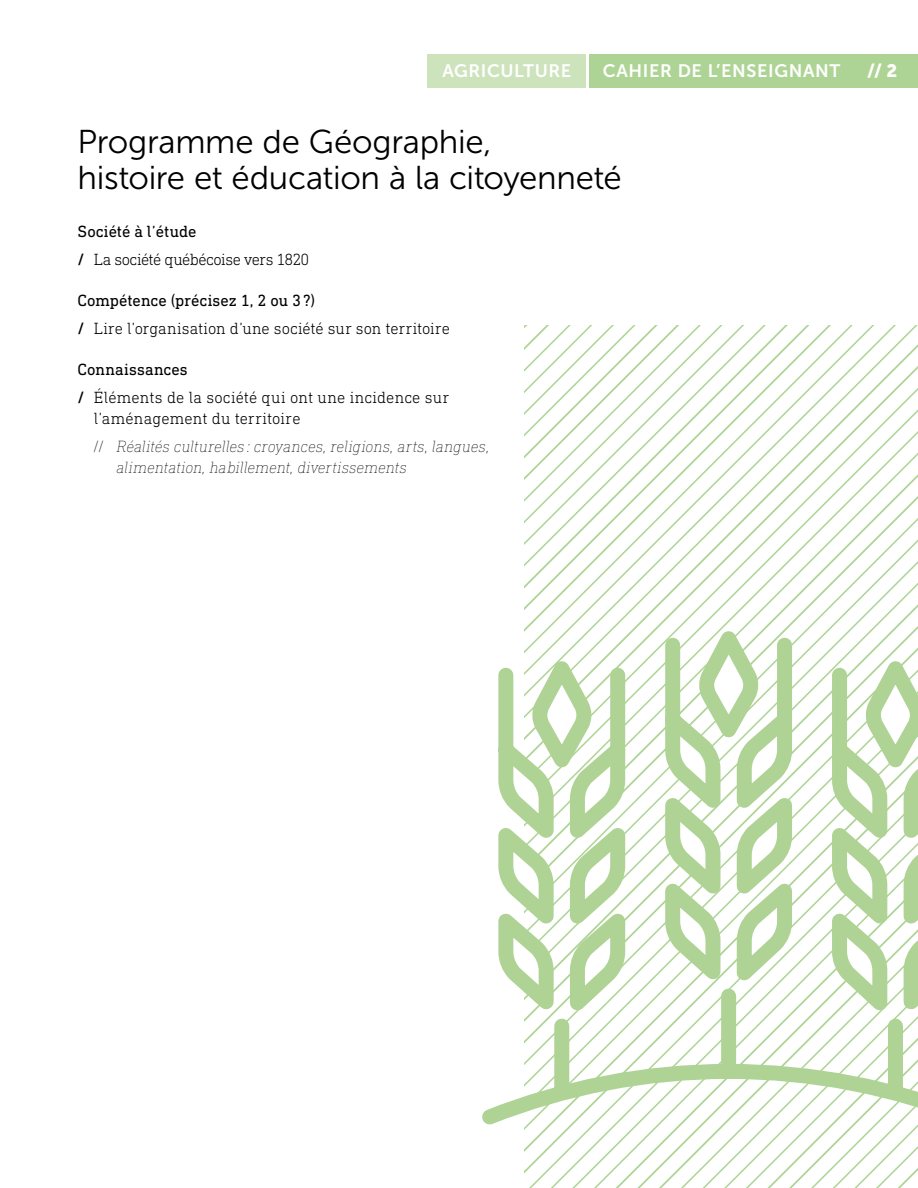
<style>
.page{position:relative;width:918px;height:1188px;background:#fff}
.page>*{position:absolute;margin:0;border:0;box-sizing:border-box;transform-origin:0 0}
.t1{font:33px/36px "Museo Sans 300";letter-spacing:-.01em;color:#000}
.t2{font:18px "Museo Sans 700";letter-spacing:.035em;color:#fff}
.t3{font:18px "Museo Sans 900";color:#fff}
.t4{font:300 16.5px/27.8px "DIN Next Slab Pro";color:#000}
.t5{font:16.5px/21px "DIN Next Slab Pro Ult Light It";letter-spacing:-.005em;color:#000}
.t6{font:300 16.5px/27.8px "DIN Next Slab Pro";letter-spacing:-.03em;color:#000}
.s1{font-weight:400}
.s2{font-weight:500}
.s3{font-family:"DIN Next Slab Pro";font-weight:200}
</style>
<div class="page">
<div style="left:589px;top:54px;width:329px;height:34px;background:#aed495"></div>
<div style="left:428px;top:54px;width:158px;height:34px;background:#cde3bc"></div>
<img style="left:524px;top:326px;width:394px;height:862px">
<svg style="left:482px;top:607px;width:436px;height:529px"></svg>
<p class="t2" style="left:442px;top:61px;width:130px">AGRICULTURE</p>
<p class="t2" style="left:603px;top:61px;width:239px">CAHIER DE L’ENSEIGNANT</p>
<p class="t3" style="left:867px;top:61px;width:32px">// 2</p>
<h1 class="t1" style="left:78px;top:124px;width:546px">Programme de Géographie,<br>histoire et éducation à la citoyenneté</h1>
<p class="t6" style="left:78px;top:217px;width:233px"><span class="s1">Société à l’étude<br></span><span class="s2">/</span> La société québécoise vers 1820</p>
<p class="t4" style="left:78px;top:286px;width:374px"><span class="s1">Compétence (précisez 1, 2 ou 3?)<br></span><span class="s2">/</span> Lire l’organisation d’une société sur son territoire</p>
<p class="t4" style="left:78px;top:355px;width:373px"><span class="s1">Connaissances<br></span><span class="s2">/</span> Éléments de la société qui ont une incidence sur</p>
<p class="t4" style="left:94px;top:404px;width:208px">l’aménagement du territoire</p>
<p class="t5" style="left:117px;top:435px;width:374px;text-indent:-24px"><span class="s3">//</span> Réalités culturelles : croyances, religions, arts, langues, alimentation, habillement, divertissements</p>
</div>
